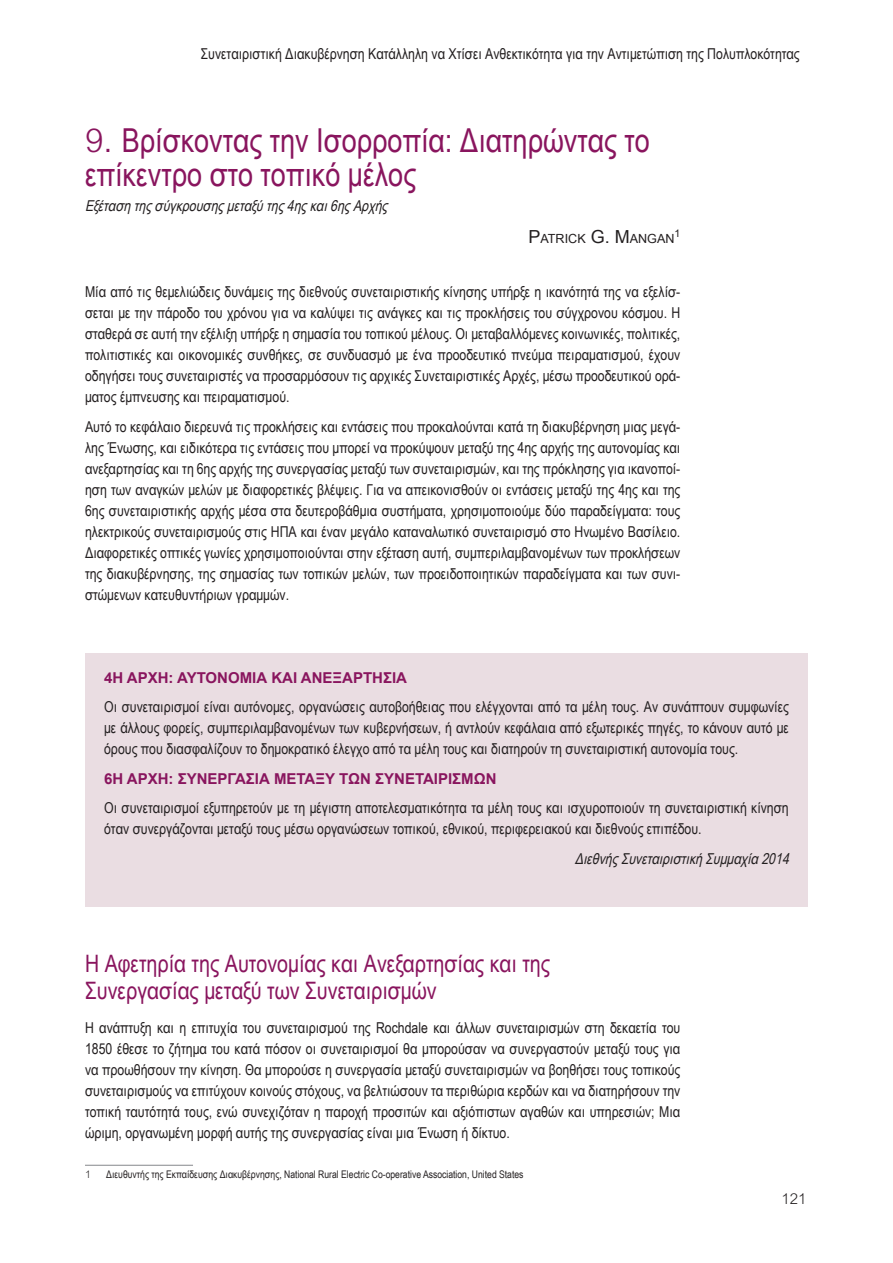
<style>
.page{position:relative;width:893px;height:1263px;background:#fff}
.page>*{position:absolute;margin:0;border:0;box-sizing:border-box;transform-origin:0 0}
.t1{font:33px/34.5px "Arial Narrow";color:#89155e}
.t2{font:24px/27px "Arial Narrow";color:#89155e}
.t3{font:15px/21px "Arial Narrow";color:#231f20;text-align:justify}
.t4{font:italic 15px "Arial Narrow";color:#231f20}
.t5{font:700 15px "Arial";color:#89155e}
.t6{font:300 15px "Arial MT Std";color:#231f20}
.t7{font:12.6px "Arial";color:#231f20}
.t8{font:10.5px "Arial Narrow";color:#231f20}
.t9{font:10.5px "Arial";color:#231f20}
.t10{font:300 10.5px "Arial MT Std";color:#231f20}
.s1{font-family:"Arial MT Std";font-weight:300}
.s2{font-size:18px}
</style>
<div class="page">
<hr style="left:85px;top:1165px;width:108px;height:1px;background:#939598">
<div style="left:85px;top:653px;width:723px;height:253px;background:#eadde2"></div>
<p class="t3" style="left:201px;top:43px;width:600px">Συνεταιριστική Διακυβέρνηση Κατάλληλη να Χτίσει Ανθεκτικότητα για την Αντιμετώπιση της Πολυπλοκότητας</p>
<h1 class="t1" style="left:85px;top:122px;width:566px"><span class="s1">9.</span> Βρίσκοντας την Ισορροπία: Διατηρώντας το επίκεντρο στο τοπικό μέλος</h1>
<p class="t4" style="left:85px;top:197px;width:307px">Εξέταση της σύγκρουσης μεταξύ της4ης και6ης Αρχής</p>
<p class="t7" style="left:528px;top:231px;width:148px"><span class="s2">P</span>ATRICK <span class="s2">G. M</span>ANGAN</p>
<p class="t9" style="left:674px;top:227px;width:7px">1</p>
<p class="t3" style="left:85px;top:281px;width:597px">Μία από τις θεμελιώδεις δυνάμεις της διεθνούς συνεταιριστικής κίνησης υπήρξε η ικανότητά της να εξελίσ&shy;σεται με την πάροδο του χρόνου για να καλύψει τις ανάγκες και τις προκλήσεις του σύγχρονου κόσμου. Η σταθερά σε αυτή την εξέλιξη υπήρξε η σημασία του τοπικού μέλους. Οι μεταβαλλόμενες κοινωνικές, πολιτικές, πολιτιστικές και οικονομικές συνθήκες, σε συνδυασμό με ένα προοδευτικό πνεύμα πειραματισμού, έχουν οδηγήσει τους συνεταιριστές να προσαρμόσουν τις αρχικές Συνεταιριστικές Αρχές, μέσω προοδευτικού ορά&shy;ματος έμπνευσης και πειραματισμού.</p>
<p class="t3" style="left:85px;top:416px;width:597px">Αυτό το κεφάλαιο διερευνά τις προκλήσεις και εντάσεις που προκαλούνται κατά τη διακυβέρνηση μιας μεγά&shy;λης Ένωσης, και ειδικότερα τις εντάσεις που μπορεί να προκύψουν μεταξύ της 4ης αρχής της αυτονομίας και ανεξαρτησίας και τη 6ης αρχής της συνεργασίας μεταξύ των συνεταιρισμών, και της πρόκλησης για ικανοποί&shy;ηση των αναγκών μελών με διαφορετικές βλέψεις. Για να απεικονισθούν οι εντάσεις μεταξύ της 4ης και της 6ης συνεταιριστικής αρχής μέσα στα δευτεροβάθμια συστήματα, χρησιμοποιούμε δύο παραδείγματα: τους ηλεκτρικούς συνεταιρισμούς στις ΗΠΑ και έναν μεγάλο καταναλωτικό συνεταιρισμό στο Ηνωμένο Βασίλειο.<br>Διαφορετικές οπτικές γωνίες χρησιμοποιούνται στην εξέταση αυτή, συμπεριλαμβανομένων των προκλήσεων της διακυβέρνησης, της σημασίας των τοπικών μελών, των προειδοποιητικών παραδείγματα και των συνι&shy;στώμενων κατευθυντήριων γραμμών.</p>
<p class="t5" style="left:104px;top:669px;width:304px">4Η ΑΡΧΗ: ΑΥΤΟΝΟΜΙΑ ΚΑΙ ΑΝΕΞΑΡΤΗΣΙΑ</p>
<p class="t3" style="left:104px;top:696px;width:686px">Οι συνεταιρισμοί είναι αυτόνομες, οργανώσεις αυτοβοήθειας που ελέγχονται από τα μέλη τους. Αν συνάπτουν συμφωνίες με άλλους φορείς, συμπεριλαμβανομένων των κυβερνήσεων, ή αντλούν κεφάλαια από εξωτερικές πηγές, το κάνουν αυτό με όρους που διασφαλίζουν το δημοκρατικό έλεγχο από τα μέλη τους και διατηρούν τη συνεταιριστική αυτονομία τους.</p>
<p class="t5" style="left:104px;top:770px;width:394px">6Η ΑΡΧΗ: ΣΥΝΕΡΓΑΣΙΑ ΜΕΤΑΞΥ ΤΩΝ ΣΥΝΕΤΑΙΡΙΣΜΩΝ</p>
<p class="t3" style="left:104px;top:797px;width:686px">Οι συνεταιρισμοί εξυπηρετούν με τη μέγιστη αποτελεσματικότητα τα μέλη τους και ισχυροποιούν τη συνεταιριστική κίνηση όταν συνεργάζονται μεταξύ τους μέσω οργανώσεων τοπικού, εθνικού, περιφερειακού και διεθνούς επιπέδου.</p>
<p class="t4" style="left:575px;top:850px;width:219px">Διεθνής Συνεταιριστική Συμμαχία 2014</p>
<h2 class="t2" style="left:85px;top:950px;width:466px">Η Αφετηρία της Αυτονομίας και Ανεξαρτησίας και της<br>Συνεργασίας μεταξύ των Συνεταιρισμών</h2>
<p class="t3" style="left:85px;top:1017px;width:597px">Η ανάπτυξη και η επιτυχία του συνεταιρισμού της Rochdale και άλλων συνεταιρισμών στη δεκαετία του 1850 έθεσε το ζήτημα του κατά πόσον οι συνεταιρισμοί θα μπορούσαν να συνεργαστούν μεταξύ τους για να προωθήσουν την κίνηση. Θα μπορούσε η συνεργασία μεταξύ συνεταιρισμών να βοηθήσει τους τοπικούς συνεταιρισμούς να επιτύχουν κοινούς στόχους, να βελτιώσουν τα περιθώρια κερδών και να διατηρήσουν την τοπική ταυτότητά τους, ενώ συνεχιζόταν η παροχή προσιτών και αξιόπιστων αγαθών και υπηρεσιών; Μια ώριμη, οργανωμένη μορφή αυτής της συνεργασίας είναι μια Ένωση ή δίκτυο.</p>
<p class="t10" style="left:85px;top:1170px;width:7px">1</p>
<p class="t8" style="left:106px;top:1168px;width:419px">Διευθυντής της Εκπαίδευσης Διακυβέρνησης, National Rural Electric Co-operative Association, United States</p>
<p class="t6" style="left:781px;top:1193px;width:27px">121</p>
</div>
